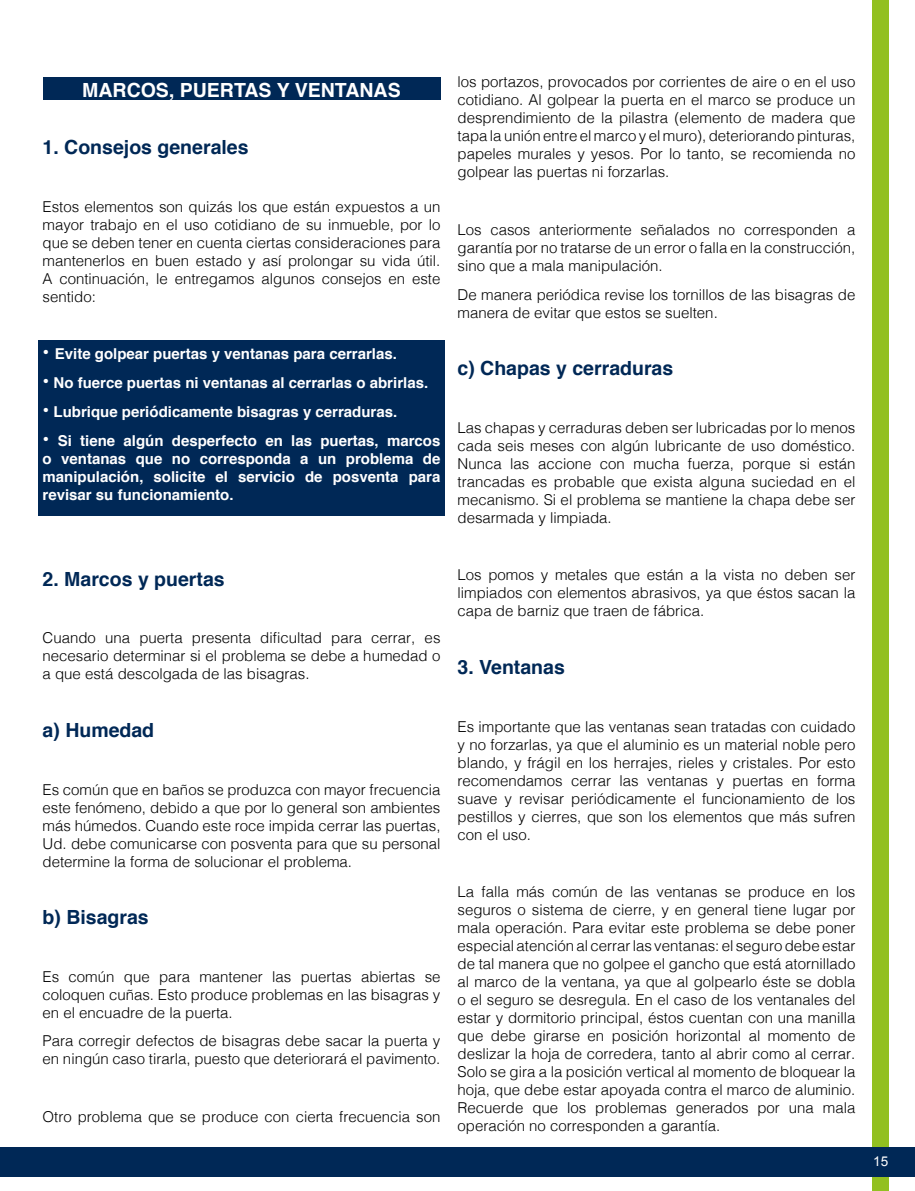
<style>
.page{position:relative;width:915px;height:1191px;background:#fff}
.page>*{position:absolute;margin:0;border:0;box-sizing:border-box;transform-origin:0 0}
.t1{font:700 19.5px "Helvetica";color:#002856}
.t2{font:700 19.5px "Helvetica";color:#fff}
.t3{font:300 15px/18px "Helvetica";color:#000;text-align:justify}
.t4{font:700 15px/18px "Helvetica";color:#fff;text-align:justify}
.t5{font:13.5px "Arial";color:#fff}
.s1{font-size:19.5px}
</style>
<div class="page">
<div style="left:872px;top:0;width:16px;height:1191px;background:#92c020"></div>
<div style="left:0;top:1147px;width:914px;height:29px;background:#002856"></div>
<div style="left:38px;top:340px;width:406px;height:175px;background:#002856"></div>
<div style="left:43px;top:77px;width:397px;height:22px;background:#002856"></div>
<h1 class="t2" style="left:82px;top:74px;width:320px">MARCOS, PUERTAS Y VENTANAS</h1>
<h1 class="t1" style="left:43px;top:131px;width:207px">1. Consejos generales</h1>
<p class="t3" style="left:43px;top:196px;width:399px">Estos elementos son quizás los que están expuestos a un mayor trabajo en el uso cotidiano de su inmueble, por lo que se deben tener en cuenta ciertas consideraciones para mantenerlos en buen estado y así prolongar su vida útil.<br>A continuación, le entregamos algunos consejos en este sentido:</p>
<p class="t4" style="left:43px;top:345px;width:356px"><span class="s1">•</span> Evite golpear puertas y ventanas para cerrarlas.</p>
<p class="t4" style="left:43px;top:374px;width:387px"><span class="s1">•</span> No fuerce puertas ni ventanas al cerrarlas o abrirlas.</p>
<p class="t4" style="left:43px;top:403px;width:356px"><span class="s1">•</span> Lubrique periódicamente bisagras y cerraduras.</p>
<p class="t4" style="left:43px;top:431px;width:399px"><span class="s1">•</span> Si tiene algún desperfecto en las puertas, marcos o ventanas que no corresponda a un problema de manipulación, solicite el servicio de posventa para revisar su funcionamiento.</p>
<h1 class="t1" style="left:43px;top:563px;width:184px">2. Marcos y puertas</h1>
<p class="t3" style="left:43px;top:628px;width:399px">Cuando una puerta presenta dificultad para cerrar, es necesario determinar si el problema se debe a humedad o a que está descolgada de las bisagras.</p>
<h1 class="t1" style="left:43px;top:714px;width:113px">a) Humedad</h1>
<p class="t3" style="left:43px;top:779px;width:399px">Es común que en baños se produzca con mayor frecuencia este fenómeno, debido a que por lo general son ambientes más húmedos. Cuando este roce impida cerrar las puertas, Ud. debe comunicarse con posventa para que su personal determine la forma de solucionar el problema.</p>
<h1 class="t1" style="left:43px;top:901px;width:108px">b) Bisagras</h1>
<p class="t3" style="left:43px;top:966px;width:399px">Es común que para mantener las puertas abiertas se coloquen cuñas. Esto produce problemas en las bisagras y en el encuadre de la puerta.</p>
<p class="t3" style="left:43px;top:1031px;width:399px">Para corregir defectos de bisagras debe sacar la puerta y en ningún caso tirarla, puesto que deteriorará el pavimento.</p>
<p class="t3" style="left:43px;top:1106px;width:399px">Otro problema que se produce con cierta frecuencia son</p>
<p class="t3" style="left:457px;top:72px;width:399px">los portazos, provocados por corrientes de aire o en el uso cotidiano. Al golpear la puerta en el marco se produce un desprendimiento de la pilastra (elemento de madera que tapa la unión entre el marco y el muro), deteriorando pinturas, papeles murales y yesos. Por lo tanto, se recomienda no golpear las puertas ni forzarlas.</p>
<p class="t3" style="left:457px;top:219px;width:399px">Los casos anteriormente señalados no corresponden a garantía por no tratarse de un error o falla en la construcción, sino que a mala manipulación.</p>
<p class="t3" style="left:457px;top:284px;width:399px">De manera periódica revise los tornillos de las bisagras de manera de evitar que estos se suelten.</p>
<h1 class="t1" style="left:457px;top:353px;width:217px">c) Chapas y cerraduras</h1>
<p class="t3" style="left:457px;top:417px;width:399px">Las chapas y cerraduras deben ser lubricadas por lo menos cada seis meses con algún lubricante de uso doméstico.<br>Nunca las accione con mucha fuerza, porque si están trancadas es probable que exista alguna suciedad en el mecanismo. Si el problema se mantiene la chapa debe ser desarmada y limpiada.</p>
<p class="t3" style="left:457px;top:565px;width:399px">Los pomos y metales que están a la vista no deben ser limpiados con elementos abrasivos, ya que éstos sacan la capa de barniz que traen de fábrica.</p>
<h1 class="t1" style="left:457px;top:651px;width:109px">3. Ventanas</h1>
<p class="t3" style="left:457px;top:716px;width:399px">Es importante que las ventanas sean tratadas con cuidado y no forzarlas, ya que el aluminio es un material noble pero blando, y frágil en los herrajes, rieles y cristales. Por esto recomendamos cerrar las ventanas y puertas en forma suave y revisar periódicamente el funcionamiento de los pestillos y cierres, que son los elementos que más sufren con el uso.</p>
<p class="t3" style="left:457px;top:881px;width:399px">La falla más común de las ventanas se produce en los seguros o sistema de cierre, y en general tiene lugar por mala operación. Para evitar este problema se debe poner especial atención al cerrar las ventanas: el seguro debe estar de tal manera que no golpee el gancho que está atornillado al marco de la ventana, ya que al golpearlo éste se dobla o el seguro se desregula. En el caso de los ventanales del estar y dormitorio principal, éstos cuentan con una manilla que debe girarse en posición horizontal al momento de deslizar la hoja de corredera, tanto al abrir como al cerrar.<br>Solo se gira a la posición vertical al momento de bloquear la hoja, que debe estar apoyada contra el marco de aluminio.<br>Recuerde que los problemas generados por una mala operación no corresponden a garantía.</p>
<p class="t5" style="left:872px;top:1152px;width:17px">15</p>
</div>
